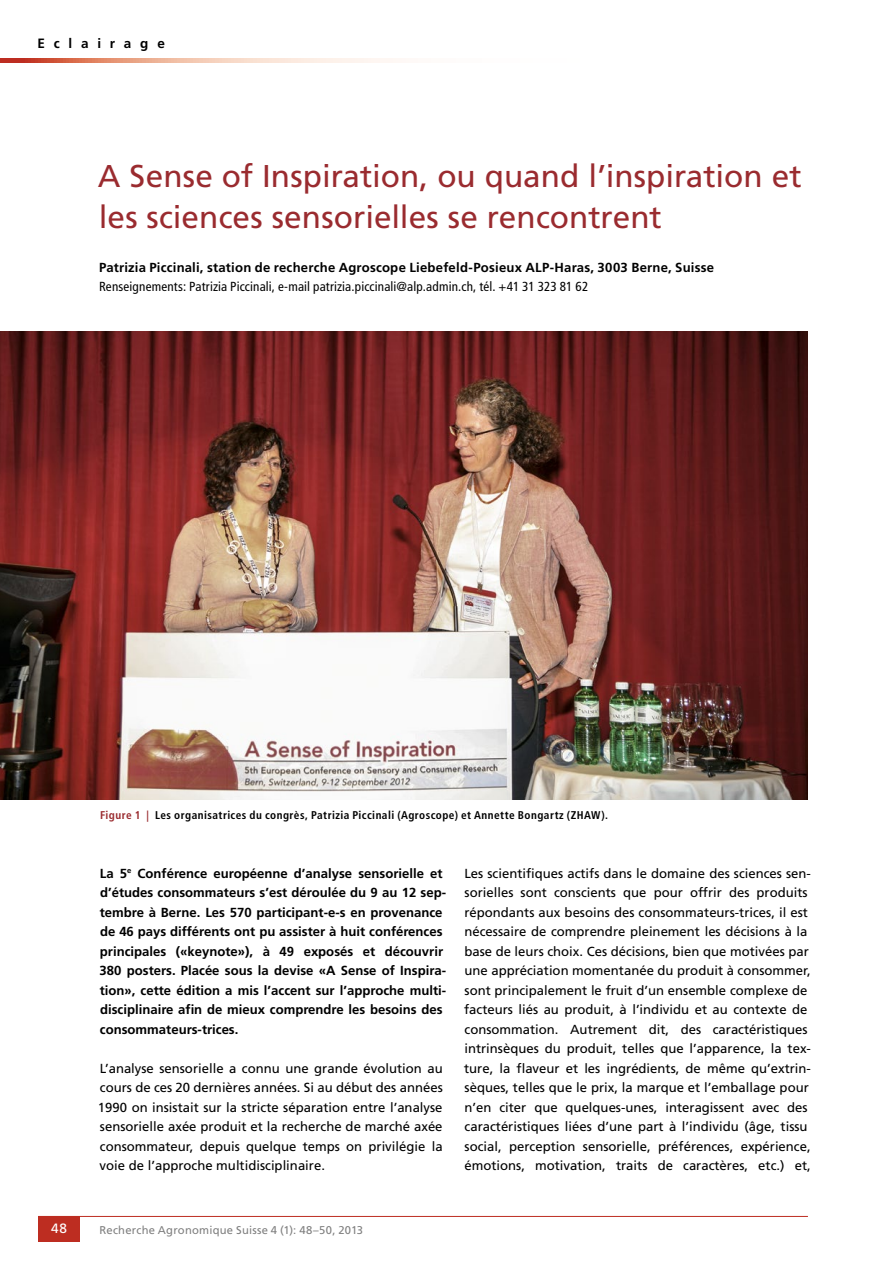
<style>
.page{position:relative;width:893px;height:1263px;background:#fff}
.page>*{position:absolute;margin:0;border:0;box-sizing:border-box;transform-origin:0 0}
.t1{font:31.5px/40.5px "Frutiger LT Std";color:#9a2b2f}
.t2{font:700 13.5px "Frutiger LT Std";letter-spacing:.65em;color:#000}
.t3{font:13.5px "Frutiger LT Std";color:#fff}
.t4{font:13.2px/19.5px "Frutiger LT Std";color:#000;text-align:justify}
.t5{font:700 13.2px/19.5px "Frutiger LT Std";color:#000}
.t6{font:condensed 13.2px "Frutiger LT Std";letter-spacing:.01em;color:#000}
.t7{font:700 condensed 11.25px "Frutiger LT Std";letter-spacing:.04em;color:#000}
.t8{font:11.25px "Frutiger LT Std";letter-spacing:.02em;color:#808080}
.s1{color:#9a2b2f}
</style>
<div class="page">
<hr style="left:38px;top:1216px;width:770px;height:1px;background:#bd2d21">
<div style="left:38px;top:1216px;width:42px;height:26px;background:#bd2d21"></div>
<svg style="left:0;top:58px;width:396px;height:5px;background:#ebb2a0"></svg>
<img style="left:0;top:332px;width:807px;height:468px">
<p class="t2" style="left:37px;top:36px;width:129px">Eclairage</p>
<h1 class="t1" style="left:98px;top:156px;width:705px">A Sense of Inspiration, ou quand l’inspiration et les sciences sensorielles se rencontrent</h1>
<p class="t5" style="left:99px;top:258px;width:617px">Patrizia Piccinali, station de recherche Agroscope Liebefeld-Posieux ALP-Haras, 3003 Berne, Suisse</p>
<p class="t6" style="left:99px;top:279px;width:491px">Renseignements: Patrizia Piccinali, e-mail patrizia.piccinali@alp.admin.ch, tél. +41 31 323 81 62</p>
<p class="t7" style="left:100px;top:808px;width:509px"><span class="s1">Figure 1 |</span> Les organisatrices du congrès, Patrizia Piccinali (Agroscope) et Annette Bongartz (ZHAW).</p>
<p class="t3" style="left:51px;top:1221px;width:17px">48</p>
<p class="t5" style="left:100px;top:863px;width:348px">La 5<sup>e</sup> Conférence européenne d’analyse sensorielle et d’études consommateurs s’est déroulée du 9 au 12 sep&shy;tembre à Berne. Les 570 participant-e-s en provenance de 46 pays différents ont pu assister à huit conférences principales («keynote»), à 49 exposés et découvrir 380 posters. Placée sous la devise «A Sense of Inspira&shy;tion», cette édition a mis l’accent sur l’approche multi&shy;disciplinaire afin de mieux comprendre les besoins des consommateurs-trices.</p>
<p class="t4" style="left:98px;top:1058px;width:346px">L’analyse sensorielle a connu une grande évolution au cours de ces 20 dernières années. Si au début des années 1990 on insistait sur la stricte séparation entre l’analyse sensorielle axée produit et la recherche de marché axée consommateur, depuis quelque temps on privilégie la voie de l’approche multidisciplinaire.</p>
<p class="t4" style="left:464px;top:863px;width:348px;text-align:left">Les scientifiques actifs dans le domaine des sciences sen&shy;sorielles sont conscients que pour offrir des produits répondants aux besoins des consommateurs-trices, il est nécessaire de comprendre pleinement les décisions à la base de leurs choix. Ces décisions, bien que motivées par une appréciation momentanée du produit à consommer, sont principalement le fruit d’un ensemble complexe de facteurs liés au produit, à l’individu et au contexte de consommation. Autrement dit, des caractéristiques intrinsèques du produit, telles que l’apparence, la tex&shy;ture, la flaveur et les ingrédients, de même qu’extrin&shy;sèques, telles que le prix, la marque et l’emballage pour n’en citer que quelques-unes, interagissent avec des caractéristiques liées d’une part à l’individu (âge, tissu social, perception sensorielle, préférences, expérience, émotions, motivation, traits de caractères, etc.) et,</p>
<p class="t8" style="left:99px;top:1223px;width:265px">Recherche Agronomique Suisse 4 (1): 48–50, 2013</p>
</div>
